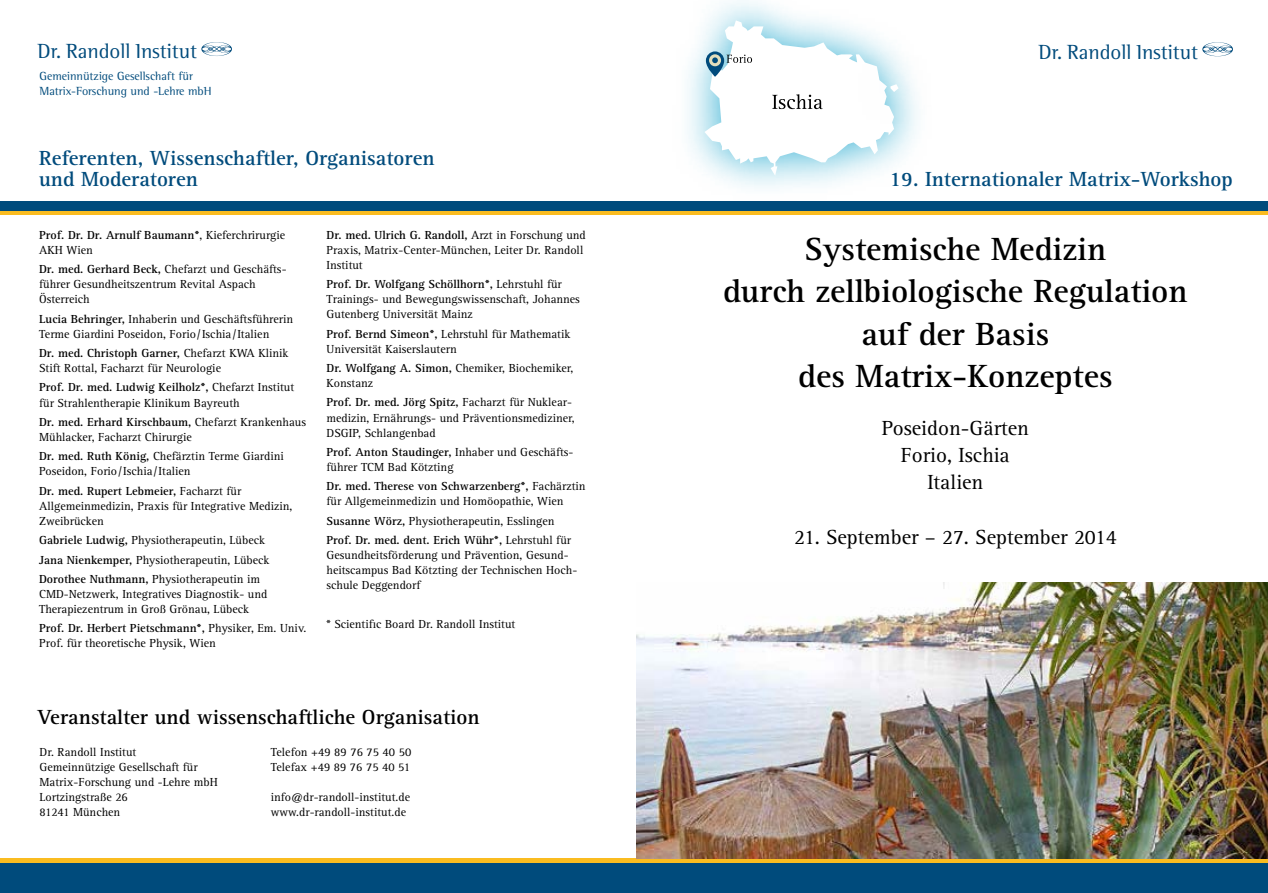
<style>
.page{position:relative;width:1268px;height:893px;background:#fff}
.page>*{position:absolute;margin:0;border:0;box-sizing:border-box;transform-origin:0 0}
.t1{font:700 33.15px/42.2px "Rotis Serif";color:#000;text-align:center}
.t2{font:700 21.15px/21.1px "Rotis Serif";color:#004b7c}
.t3{font:21.15px/27.2px "Rotis Serif";color:#000;text-align:center}
.t4{font:700 21.15px "Rotis Serif";color:#000}
.t5{font:21px "Rotis Semi Serif";color:#004b7c}
.t6{font:12px/15px "Rotis Serif";color:#000}
.t7{font:700 12px/15px "Rotis Serif";color:#000}
.t8{font:12px/15px "Rotis Semi Serif";color:#004b7c}
.s1{font-weight:400}
.s2{font-weight:700}
</style>
<div class="page">
<hr style="left:0;top:859px;width:1267px;height:4px;background:#fabc20">
<div style="left:0;top:863px;width:1267px;height:30px;background:#004b7c"></div>
<div style="left:670px;top:0;width:261px;height:208px;background:#009cc8;opacity:.75"></div>
<div style="left:855px;top:49px;width:77px;height:77px;background:#0075b0;opacity:.75"></div>
<svg style="left:704px;top:20px;width:194px;height:156px"></svg>
<div style="left:0;top:201px;width:1267px;height:10px;background:#004b7c"></div>
<hr style="left:0;top:211px;width:1267px;height:4px;background:#fabc20">
<img style="left:636px;top:582px;width:631px;height:277px">
<svg style="left:201px;top:42px;width:31px;height:14px"></svg>
<svg style="left:1202px;top:42px;width:30px;height:14px"></svg>
<h3 class="t5" style="left:37px;top:39px;width:161px">Dr. Randoll Institut</h3>
<p class="t8" style="left:40px;top:68px;width:174px">Gemeinnützige Gesellschaft für<br>Matrix-Forschung und -Lehre mbH</p>
<h2 class="t2" style="left:39px;top:148px;width:397px">Referenten, Wissenschaftler, Organisatoren und Moderatoren</h2>
<p class="t7" style="left:39px;top:227px;width:247px">Prof. Dr. Dr. Arnulf Baumann*<span class="s1">, Kieferchrirurgie<br>AKH Wien</span></p>
<p class="t6" style="left:39px;top:262px;width:249px"><span class="s2">Dr. med. Gerhard Beck,</span> Chefarzt und Geschäfts&shy;führer Gesundheitszentrum Revital Aspach<br>Österreich</p>
<p class="t6" style="left:39px;top:311px;width:255px"><span class="s2">Lucia Behringer,</span> Inhaberin und Geschäftsführerin<br>Terme Giardini Poseidon, Forio / Ischia / Italien</p>
<p class="t6" style="left:39px;top:346px;width:251px"><span class="s2">Dr. med. Christoph Garner,</span> Chefarzt KWA Klinik<br>Stift Rottal, Facharzt für Neurologie</p>
<p class="t6" style="left:39px;top:380px;width:256px"><span class="s2">Prof. Dr. med. Ludwig Keilholz*,</span> Chefarzt Institut für Strahlentherapie Klinikum Bayreuth</p>
<p class="t6" style="left:39px;top:415px;width:268px"><span class="s2">Dr. med. Erhard Kirschbaum,</span> Chefarzt Krankenhaus<br>Mühlacker, Facharzt Chirurgie</p>
<p class="t6" style="left:39px;top:449px;width:246px"><span class="s2">Dr. med. Ruth König,</span> Chefärztin Terme Giardini<br>Poseidon, Forio / Ischia / Italien</p>
<p class="t6" style="left:39px;top:484px;width:255px"><span class="s2">Dr. med. Rupert Lebmeier,</span> Facharzt für<br>Allgemeinmedizin, Praxis für Integrative Medizin,<br>Zweibrücken</p>
<p class="t6" style="left:39px;top:531px;width:232px;line-height:19.4px"><span class="s2">Gabriele Ludwig,</span> Physiotherapeutin, Lübeck<br><span class="s2">Jana Nienkemper,</span> Physiotherapeutin, Lübeck<br><span class="s2">Dorothee Nuthmann,</span> Physiotherapeutin im</p>
<p class="t6" style="left:39px;top:587px;width:230px">CMD-Netzwerk, Integratives Diagnostik- und<br>Therapiezentrum in Groß Grönau, Lübeck</p>
<p class="t6" style="left:39px;top:621px;width:269px"><span class="s2">Prof. Dr. Herbert Pietschmann*,</span> Physiker, Em. Univ.<br>Prof. für theoretische Physik, Wien</p>
<p class="t6" style="left:326px;top:227px;width:261px"><span class="s2">Dr. med. Ulrich G. Randoll,</span> Arzt in Forschung und<br>Praxis, Matrix-Center-München, Leiter Dr. Randoll<br>Institut</p>
<p class="t6" style="left:326px;top:277px;width:255px"><span class="s2">Prof. Dr. Wolfgang Schöllhorn*,</span> Lehrstuhl für<br>Trainings- und Bewegungswissenschaft, Johannes<br>Gutenberg Universität Mainz</p>
<p class="t6" style="left:326px;top:326px;width:245px"><span class="s2">Prof. Bernd Simeon*,</span> Lehrstuhl für Mathematik<br>Universität Kaiserslautern</p>
<p class="t6" style="left:326px;top:361px;width:248px"><span class="s2">Dr. Wolfgang A. Simon,</span> Chemiker, Biochemiker,<br>Konstanz</p>
<p class="t6" style="left:326px;top:395px;width:250px"><span class="s2">Prof. Dr. med. Jörg Spitz,</span> Facharzt für Nuklear&shy;medizin, Ernährungs- und Präventionsmediziner,<br>DSGIP, Schlangenbad</p>
<p class="t6" style="left:326px;top:445px;width:248px"><span class="s2">Prof. Anton Staudinger,</span> Inhaber und Geschäfts&shy;führer TCM Bad Kötzting</p>
<p class="t6" style="left:326px;top:479px;width:260px"><span class="s2">Dr. med. Therese von Schwarzenberg*,</span> Fachärztin für Allgemeinmedizin und Homöopathie, Wien</p>
<p class="t7" style="left:326px;top:511px;width:246px;line-height:19.4px">Susanne Wörz, <span class="s1">Physiotherapeutin, Esslingen<br></span>Prof. Dr. med. dent. Erich Wühr*, <span class="s1">Lehrstuhl für</span></p>
<p class="t6" style="left:326px;top:548px;width:252px">Gesundheitsförderung und Prävention, Gesund&shy;heitscampus Bad Kötzting der Technischen Hoch&shy;schule Deggendorf</p>
<p class="t6" style="left:326px;top:617px;width:190px">* Scientific Board Dr. Randoll Institut</p>
<h2 class="t4" style="left:37px;top:705px;width:443px">Veranstalter und wissenschaftliche Organisation</h2>
<p class="t6" style="left:39px;top:744px;width:180px">Dr. Randoll Institut<br>Gemeinnützige Gesellschaft für<br>Matrix-Forschung und -Lehre mbH<br>Lortzingstraße 26<br>81241 München</p>
<p class="t6" style="left:271px;top:744px;width:142px">Telefon +49 89 76 75 40 50<br>Telefax +49 89 76 75 40 51</p>
<p class="t6" style="left:271px;top:790px;width:141px">info@dr-randoll-institut.de www.dr-randoll-institut.de</p>
<h3 class="t5" style="left:1038px;top:39px;width:161px">Dr. Randoll Institut</h3>
<h2 class="t2" style="left:889px;top:169px;width:345px">19. Internationaler Matrix-Workshop</h2>
<h1 class="t1" style="left:723px;top:229px;width:466px">Systemische Medizin<br>durch zellbiologische Regulation auf der Basis<br>des Matrix-Konzeptes</h1>
<h2 class="t3" style="left:881px;top:415px;width:149px">Poseidon-Gärten<br>Forio, Ischia<br>Italien</h2>
<h2 class="t3" style="left:793px;top:524px;width:324px">21. September – 27. September 2014</h2>
</div>
